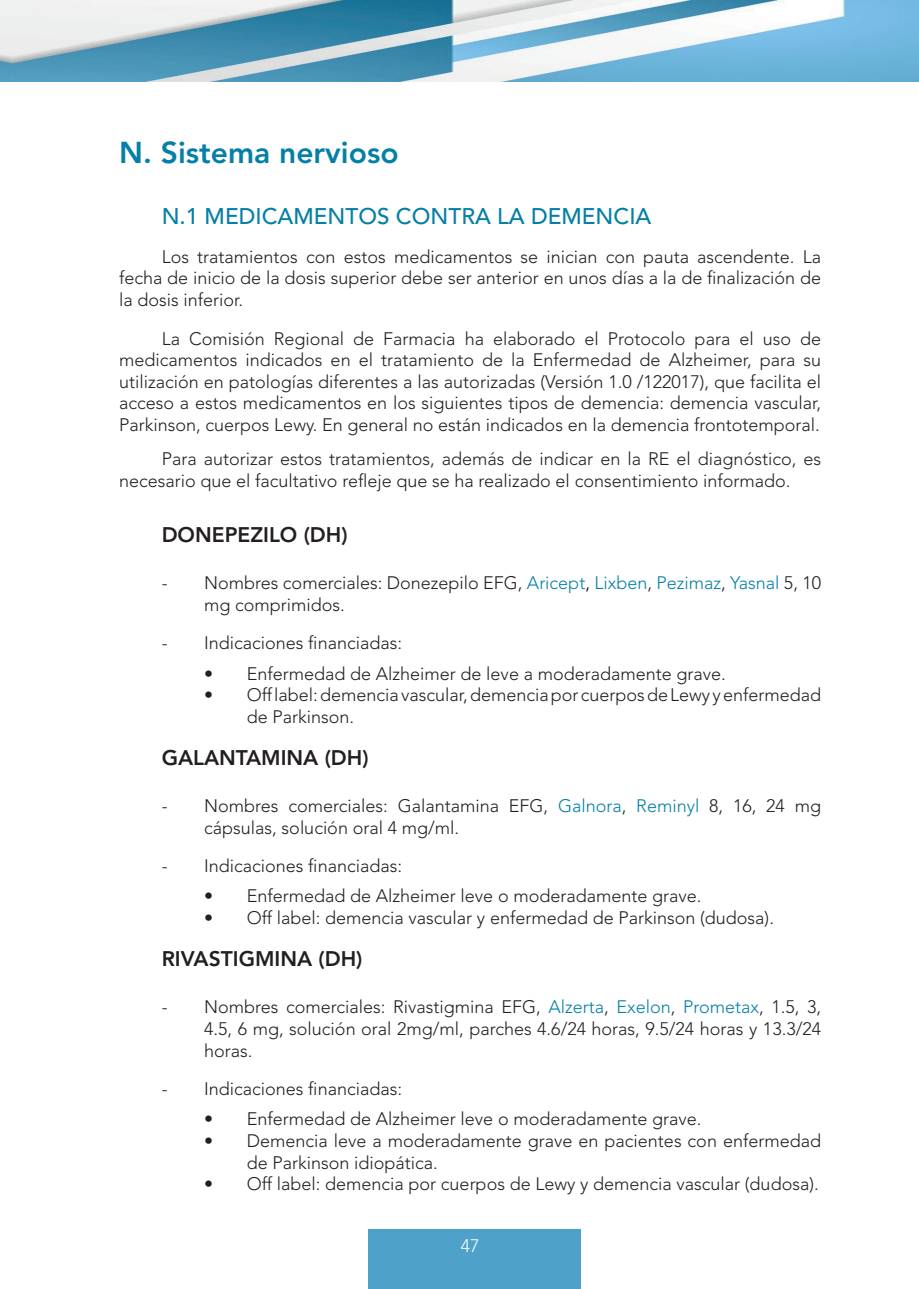
<style>
.page{position:relative;width:919px;height:1289px;background:#fff}
.page>*{position:absolute;margin:0;border:0;box-sizing:border-box;transform-origin:0 0}
.t1{font:800 30px "Avenir LT Std";color:#057fa7}
.t2{font:500 22.5px "Avenir LT Std";color:#057fa7}
.t3{font:800 21px "Avenir LT Std";color:#231f20}
.t4{font:300 18px/21.6px "Avenir LT Std";color:#231f20}
.t5{font:300 18px "Avenir LT Std";color:#fff}
.s1{color:#057fa7}
.s2{color:#000001}
</style>
<div class="page">
<img style="left:0;top:0;width:918px;height:82px">
<div style="left:368px;top:1229px;width:212px;height:59px;background:#4ea1c8"></div>
<h1 class="t1" style="left:119px;top:135px;width:281px">N. Sistema nervioso</h1>
<p class="t2" style="left:162px;top:203px;width:491px">N.1 MEDICAMENTOS CONTRA LA DEMENCIA</p>
<p class="t4" style="left:119px;top:246px;width:703px;text-align:justify;text-indent:43px">Los tratamientos con estos medicamentos se inician con pauta ascendente. La fecha de inicio de la dosis superior debe ser anterior en unos días a la de finalización de la dosis inferior.</p>
<p class="t4" style="left:119px;top:327px;width:703px;text-align:justify;text-indent:43px">La Comisión Regional de Farmacia ha elaborado el Protocolo para el uso de medicamentos indicados en el tratamiento de la Enfermedad de Alzheimer, para su utilización en patologías diferentes a las autorizadas (Versión 1.0 /122017), que facilita el acceso a estos medicamentos en los siguientes tipos de demencia: demencia vascular, Parkinson, cuerpos Lewy. En general no están indicados en la demencia frontotemporal.</p>
<p class="t4" style="left:119px;top:448px;width:703px;text-indent:43px">Para autorizar estos tratamientos, además de indicar en la RE el diagnóstico, es necesario que el facultativo refleje que se ha realizado el consentimiento informado.</p>
<p class="t3" style="left:162px;top:522px;width:187px">DONEPEZILO (DH)</p>
<p class="t4" style="left:204px;top:572px;width:618px;text-indent:-43px">- Nombres comerciales: Donezepilo EFG, <span class="s1">Aricept</span><span class="s2">,</span> <span class="s1">Lixben</span>, <span class="s1">Pezimaz</span>, <span class="s1">Yasnal</span> 5, 10 mg comprimidos.</p>
<p class="t4" style="left:162px;top:632px;width:242px">- Indicaciones financiadas:</p>
<p class="t4" style="left:204px;top:662px;width:523px">• Enfermedad de Alzheimer de leve a moderadamente grave.</p>
<p class="t4" style="left:247px;top:684px;width:576px;text-indent:-43px">• Off label: demencia vascular, demencia por cuerpos de Lewy y enfermedad de Parkinson.</p>
<p class="t3" style="left:162px;top:745px;width:208px">GALANTAMINA (DH)</p>
<p class="t4" style="left:204px;top:795px;width:618px;text-indent:-43px">- Nombres comerciales: Galantamina EFG, <span class="s1">Galnora</span>, <span class="s1">Reminyl</span> 8, 16, 24 mg cápsulas, solución oral 4 mg/ml.</p>
<p class="t4" style="left:162px;top:855px;width:242px">- Indicaciones financiadas:</p>
<p class="t4" style="left:204px;top:885px;width:499px">• Enfermedad de Alzheimer leve o moderadamente grave.</p>
<p class="t4" style="left:204px;top:907px;width:571px">• Off label: demencia vascular y enfermedad de Parkinson (dudosa).</p>
<p class="t3" style="left:162px;top:946px;width:202px">RIVASTIGMINA (DH)</p>
<p class="t4" style="left:204px;top:996px;width:618px;text-align:justify;text-indent:-43px">- Nombres comerciales: Rivastigmina EFG, <span class="s1">Alzerta</span>, <span class="s1">Exelon</span>, <span class="s1">Prometax</span>, 1.5, 3, 4.5, 6 mg, solución oral 2mg/ml, parches 4.6/24 horas, 9.5/24 horas y 13.3/24 horas.</p>
<p class="t4" style="left:162px;top:1078px;width:242px">- Indicaciones financiadas:</p>
<p class="t4" style="left:204px;top:1108px;width:499px">• Enfermedad de Alzheimer leve o moderadamente grave.</p>
<p class="t4" style="left:247px;top:1129px;width:575px;text-indent:-43px">• Demencia leve a moderadamente grave en pacientes con enfermedad de Parkinson idiopática.</p>
<p class="t4" style="left:204px;top:1173px;width:616px">• Off label: demencia por cuerpos de Lewy y demencia vascular (dudosa).</p>
<p class="t5" style="left:460px;top:1235px;width:20px">47</p>
</div>
